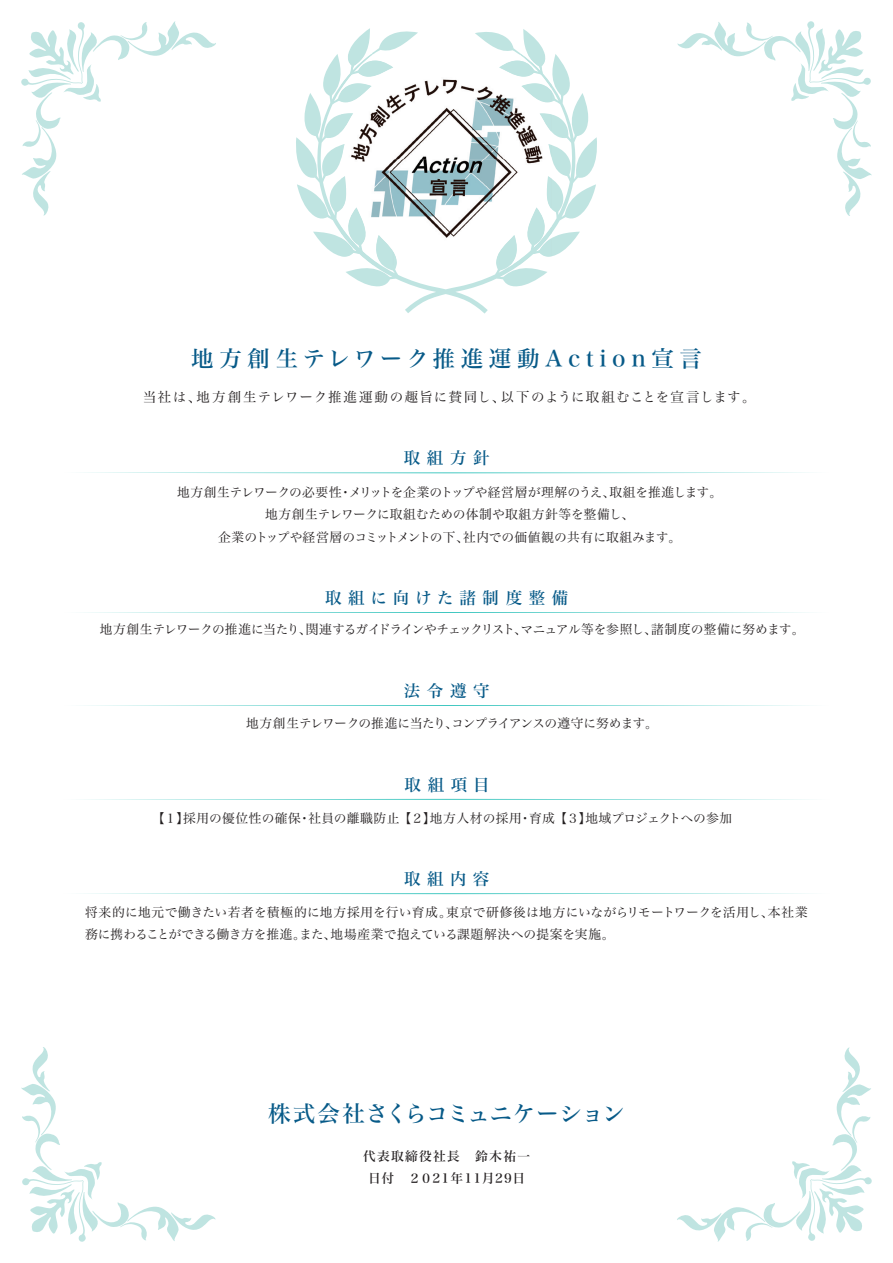
<style>
.page{position:relative;width:893px;height:1263px;background:#fff}
.page>*{position:absolute;margin:0;border:0;box-sizing:border-box;transform-origin:0 0}
.t1{font:22.5px "Hira Min Std N W5";letter-spacing:.25em;color:#075a88}
.t2{font:22.5px "Hira Min Std N W5";color:#075a88}
.t3{font:16.5px "Hira Min Std N W5";letter-spacing:.4em;color:#075a88}
.t4{font:16.5px "Hira Min Std N W5";letter-spacing:.38em;color:#075a88}
.t5{font:13.5px "Hira Min Std N W3";letter-spacing:.085em;color:#231f20}
.t6{font:12.75px/22.4px "Hira Min Std N W3";letter-spacing:-.005em;color:#231f20;text-align:center}
.t7{font:12.75px "Hira Min Std N W3";letter-spacing:-.035em;color:#231f20}
.t8{font:12.75px "Hira Min Std N W3";letter-spacing:.015em;color:#231f20}
.t9{font:12.75px "Hira Min Std N W3";letter-spacing:-.045em;color:#231f20}
.t10{font:12.75px/22.4px "Hira Min Std N W5";letter-spacing:.1em;color:#231f20;text-align:center}
</style>
<div class="page">
<svg style="left:296px;top:28px;width:301px;height:286px"></svg>
<svg style="left:21px;top:21px;width:195px;height:195px"></svg>
<svg style="left:677px;top:21px;width:195px;height:195px"></svg>
<svg style="left:677px;top:1047px;width:195px;height:195px"></svg>
<svg style="left:21px;top:1047px;width:195px;height:195px"></svg>
<svg style="left:84px;top:472px;width:725px;height:1px"></svg>
<svg style="left:84px;top:612px;width:725px;height:1px"></svg>
<svg style="left:84px;top:705px;width:725px;height:1px"></svg>
<img style="left:394px;top:54px;width:105px;height:198px">
<img style="left:341px;top:54px;width:53px;height:211px">
<img style="left:499px;top:54px;width:52px;height:211px">
<img style="left:393px;top:252px;width:106px;height:13px">
<svg style="left:84px;top:893px;width:725px;height:1px"></svg>
<svg style="left:84px;top:799px;width:725px;height:1px"></svg>
<h1 class="t1" style="left:191px;top:342px;width:512px">地方創生テレワーク推進運動Action宣言</h1>
<p class="t5" style="left:143px;top:387px;width:614px">当社は、地方創生テレワーク推進運動の趣旨に賛同し、以下のように取組むことを宣言します。</p>
<p class="t3" style="left:404px;top:446px;width:87px">取組方針</p>
<p class="t6" style="left:177px;top:481px;width:547px">地方創生テレワークの必要性・メリットを企業のトップや経営層が理解のうえ、取組を推進します。地方創生テレワークに取組むための体制や取組方針等を整備し、<br>企業のトップや経営層のコミットメントの下、社内での価値観の共有に取組みます。</p>
<p class="t4" style="left:325px;top:586px;width:245px">取組に向けた諸制度整備</p>
<p class="t7" style="left:100px;top:620px;width:706px">地方創生テレワークの推進に当たり、関連するガイドラインやチェックリスト、マニュアル等を参照し、諸制度の整備に努めます。</p>
<p class="t3" style="left:404px;top:679px;width:87px">法令遵守</p>
<p class="t9" style="left:246px;top:714px;width:413px">地方創生テレワークの推進に当たり、コンプライアンスの遵守に努めます。</p>
<p class="t3" style="left:405px;top:773px;width:87px">取組項目</p>
<p class="t8" style="left:152px;top:809px;width:581px">【１】採用の優位性の確保・社員の離職防止 【２】地方人材の採用・育成 【３】地域プロジェクトへの参加</p>
<p class="t3" style="left:404px;top:867px;width:87px">取組内容</p>
<p class="t6" style="left:85px;top:901px;width:724px;text-align:left">将来的に地元で働きたい若者を積極的に地方採用を行い育成。東京で研修後は地方にいながらリモートワークを活用し、本社業務に携わることができる働き方を推進。また、地場産業で抱えている課題解決への提案を実施。</p>
<h1 class="t2" style="left:268px;top:1097px;width:359px">株式会社さくらコミュニケーション</h1>
<p class="t10" style="left:363px;top:1144px;width:169px">代表取締役社長　鈴木祐一日付　２０21年11月29日</p>
</div>
